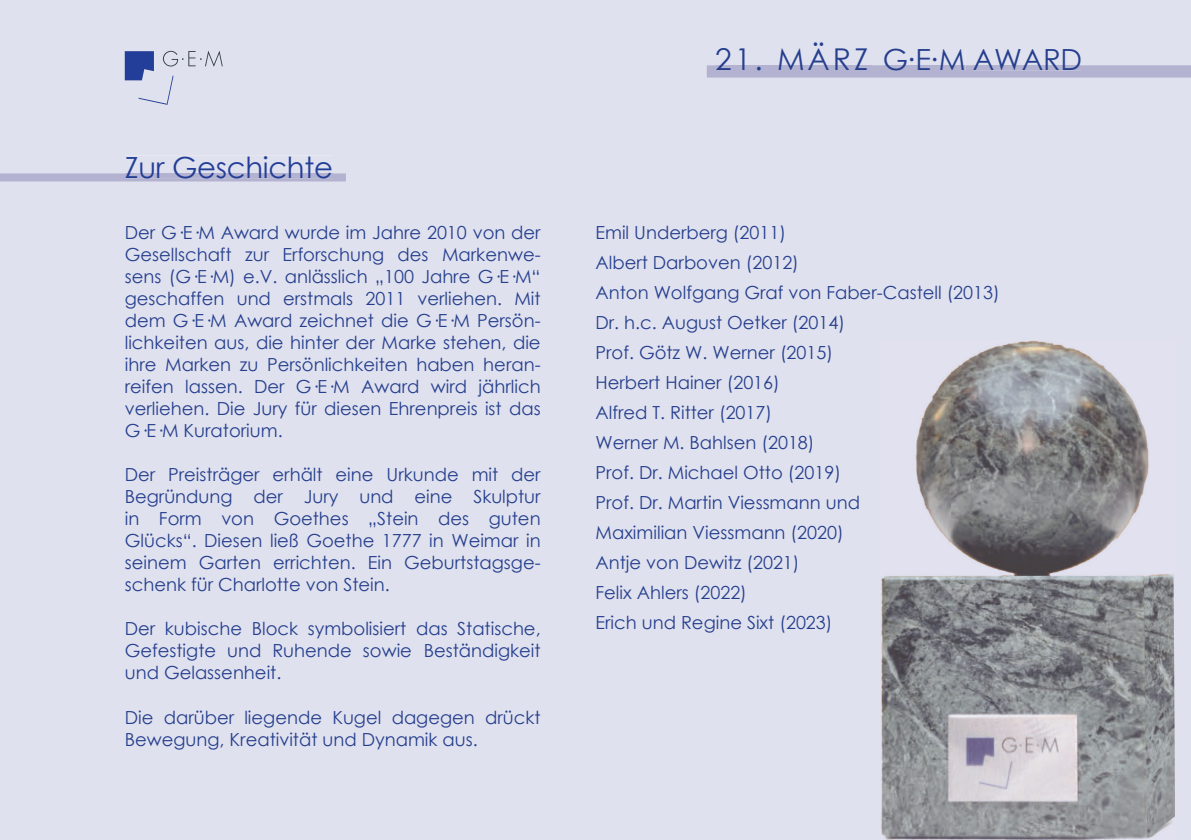
<style>
.page{position:relative;width:1191px;height:840px;background:#fff}
.page>*{position:absolute;margin:0;border:0;box-sizing:border-box;transform-origin:0 0}
.t1{font:29.2px "Century Gothic";letter-spacing:-.01em;color:#253f8e}
.t2{font:29.2px "Century Gothic";letter-spacing:-.01em;color:#233e98}
.t3{font:18px/22px "Century Gothic";color:#253f8e;text-align:justify}
.s1{font-size:30px}
</style>
<div class="page">
<div style="left:0;top:0;width:1191px;height:839px;background:#e0e1ee"></div>
<div style="left:126px;top:156px;width:207px;height:17px;background:#e0e1ee"></div>
<div style="left:716px;top:43px;width:155px;height:22px;background:#e0e1ee"></div>
<div style="left:884px;top:49px;width:81px;height:16px;background:#e0e1ee"></div>
<div style="left:973px;top:49px;width:107px;height:16px;background:#e0e1ee"></div>
<img style="left:880px;top:340px;width:294px;height:499px">
<svg style="left:0;top:173px;width:346px;height:8px;background:#b5b5d2"></svg>
<div style="left:126px;top:173px;width:207px;height:5px;background:#b3b3d1"></div>
<svg style="left:125px;top:50px;width:98px;height:55px;background:#c0c5dd"></svg>
<svg style="left:706px;top:65px;width:485px;height:13px;background:#b5b5d2"></svg>
<div style="left:716px;top:65px;width:155px;height:5px;background:#b3b3d1"></div>
<div style="left:884px;top:65px;width:81px;height:6px;background:#b3b3d1"></div>
<div style="left:973px;top:65px;width:107px;height:5px;background:#b3b3d1"></div>
<h1 class="t2" style="left:125px;top:146px;width:210px">Zur Geschichte</h1>
<p class="t3" style="left:125px;top:221px;width:417px">Der G·E·M Award wurde im Jahre 2010 von der Gesellschaft zur Erforschung des Markenwe&shy;sens (G·E·M) e.V. anlässlich „100 Jahre G·E·M“ geschaffen und erstmals 2011 verliehen. Mit dem G·E·M Award zeichnet die G·E·M Persön&shy;lichkeiten aus, die hinter der Marke stehen, die ihre Marken zu Persönlichkeiten haben heran&shy;reifen lassen. Der G·E·M Award wird jährlich verliehen. Die Jury für diesen Ehrenpreis ist das G·E·M Kuratorium.</p>
<p class="t3" style="left:125px;top:463px;width:417px">Der Preisträger erhält eine Urkunde mit der Begründung der Jury und eine Skulptur in Form von Goethes „Stein des guten Glücks“. Diesen ließ Goethe 1777 in Weimar in seinem Garten errichten. Ein Geburtstagsge&shy;schenk für Charlotte von Stein.</p>
<p class="t3" style="left:125px;top:617px;width:417px">Der kubische Block symbolisiert das Statische, Gefestigte und Ruhende sowie Beständigkeit und Gelassenheit.</p>
<p class="t3" style="left:125px;top:705px;width:417px">Die darüber liegende Kugel dagegen drückt<br>Bewegung, Kreativität und Dynamik aus.</p>
<h1 class="t1" style="left:715px;top:39px;width:368px"><span class="s1">21. MÄRZ</span> G∙E∙M AWARD</h1>
<p class="t3" style="left:595px;top:217px;width:406px;line-height:30px;text-align:left">Emil Underberg (2011)<br>Albert Darboven (2012)<br>Anton Wolfgang Graf von Faber-Castell (2013)<br>Dr. h.c. August Oetker (2014)<br>Prof. Götz W. Werner (2015)<br>Herbert Hainer (2016)<br>Alfred T. Ritter (2017)<br>Werner M. Bahlsen (2018)<br>Prof. Dr. Michael Otto (2019)<br>Prof. Dr. Martin Viessmann und<br>Maximilian Viessmann (2020)<br>Antje von Dewitz (2021)<br>Felix Ahlers (2022)<br>Erich und Regine Sixt (2023)</p>
</div>
